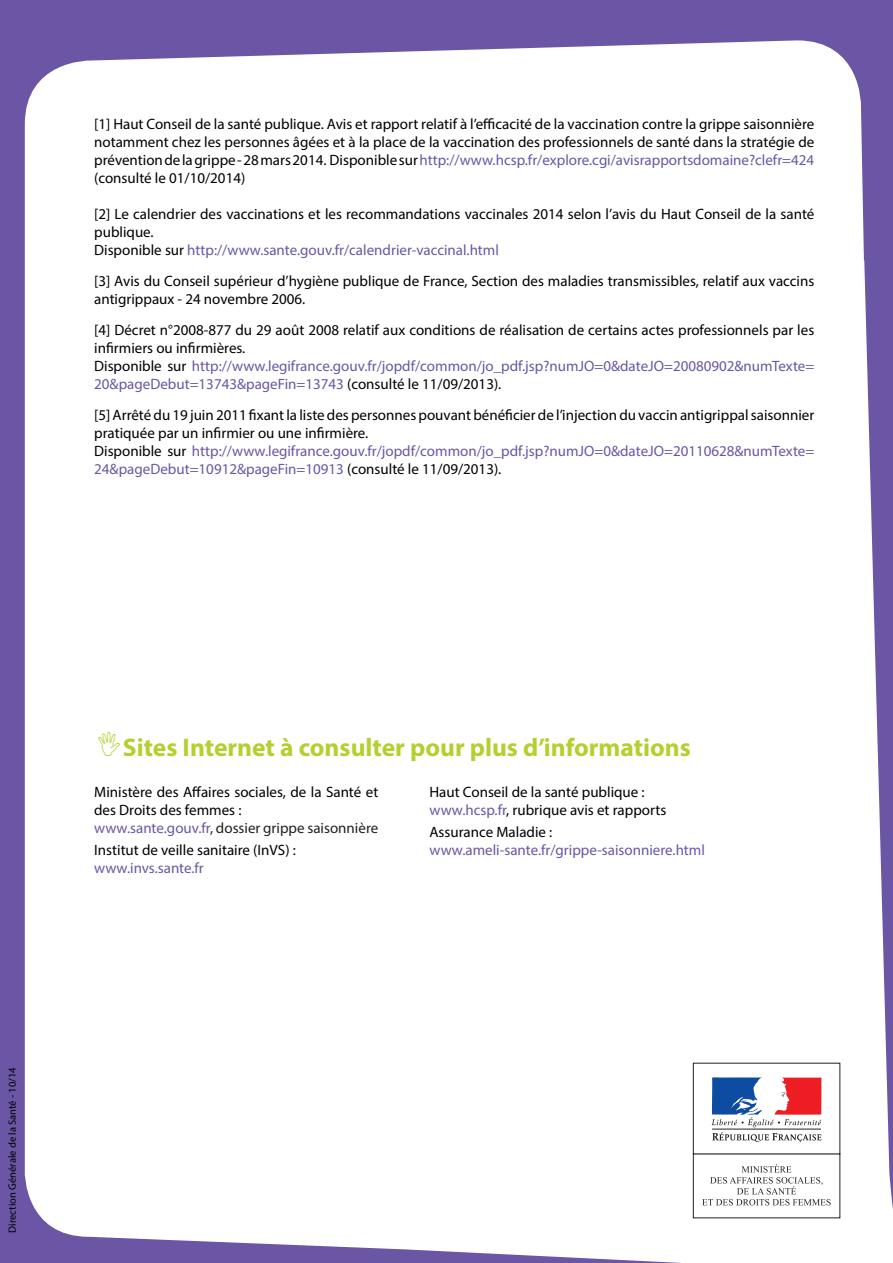
<style>
.page{position:relative;width:893px;height:1263px;background:#6a56a4}
.page>*{position:absolute;margin:0;border:0;box-sizing:border-box;transform-origin:0 0}
.t1{font:700 25.5px "Myriad Pro";color:#b6cf2f}
.t2{font:15px/18px "Myriad Pro";color:#000}
.t3{font:15px "Myriad Pro";color:#6a56a4}
.t4{font:10.5px "Myriad Pro";color:#000}
.s1{color:#6a56a4}
.s2{color:#231f20}
</style>
<div class="page">
<div style="left:25px;top:40px;width:862px;height:1038px;background:#fff"></div>
<div style="left:693px;top:1063px;width:147px;height:91px;background:#fff"></div>
<svg style="left:24px;top:1078px;width:869px;height:185px;background:#efedf3"></svg>
<svg style="left:99px;top:732px;width:21px;height:24px"></svg>
<p class="t2" style="left:94px;top:115px;width:722px;text-align:justify">[1] Haut Conseil de la santé publique. Avis et rapport relatif à l’efficacité de la vaccination contre la grippe saisonnière notamment chez les personnes âgées et à la place de la vaccination des professionnels de santé dans la stratégie de prévention de la grippe - 28 mars 2014. Disponible sur <span class="s1">http://www.hcsp.fr/explore.cgi/avisrapportsdomaine?clefr=424 </span>(consulté le 01/10/2014)</p>
<p class="t2" style="left:94px;top:205px;width:722px">[2] Le calendrier des vaccinations et les recommandations vaccinales 2014 selon l’avis du Haut Conseil de la santé publique.<br>Disponible sur <span class="s1">http://www.sante.gouv.fr/calendrier-vaccinal.html</span></p>
<p class="t2" style="left:94px;top:272px;width:722px">[3] Avis du Conseil supérieur d’hygiène publique de France, Section des maladies transmissibles, relatif aux vaccins antigrippaux - 24 novembre 2006.</p>
<p class="t2" style="left:94px;top:320px;width:722px">[4] Décret n°2008-877 du 29 août 2008 relatif aux conditions de réalisation de certains actes professionnels par les infirmiers ou infirmières.<br>Disponible sur <span class="s1">http://www.legifrance.gouv.fr/jopdf/common/jo_pdf.jsp?numJO=0&amp;dateJO=20080902&amp;numTexte= 20&amp;pageDebut=13743&amp;pageFin=13743</span> (consulté le 11/09/2013).</p>
<p class="t2" style="left:94px;top:405px;width:722px">[5] Arrêté du 19 juin 2011 fixant la liste des personnes pouvant bénéficier de l’injection du vaccin antigrippal saisonnier pratiquée par un infirmier ou une infirmière.<br>Disponible sur <span class="s1">http://www.legifrance.gouv.fr/jopdf/common/jo_pdf.jsp?numJO=0&amp;dateJO=20110628&amp;numTexte= 24&amp;pageDebut=10912&amp;pageFin=10913</span> (consulté le 11/09/2013).</p>
<p class="t4" style="left:6px;top:1232px;width:166px;rotate:-90deg">Direction Générale de la Santé - 10/14</p>
<h1 class="t1" style="left:123px;top:730px;width:569px">Sites Internet à consulter pour plus d’informations</h1>
<p class="t2" style="left:429px;top:783px;width:238px">Haut Conseil de la santé publique : <span class="s1">www.hcsp.fr</span>, rubrique avis et rapports</p>
<p class="t2" style="left:429px;top:823px;width:124px">Assurance Maladie :</p>
<p class="t3" style="left:429px;top:841px;width:277px">www.ameli-sante.fr/grippe-saisonniere.html</p>
<p class="t2" style="left:94px;top:783px;width:286px">Ministère des Affaires sociales, de la Santé et des Droits des femmes :<br><span class="s1">www.sante.gouv.fr</span><span class="s2">, dossier grippe saisonnière</span></p>
<p class="t2" style="left:94px;top:841px;width:203px">Institut de veille sanitaire (InVS) :</p>
<p class="t3" style="left:94px;top:859px;width:111px">www.invs.sante.fr</p>
</div>
